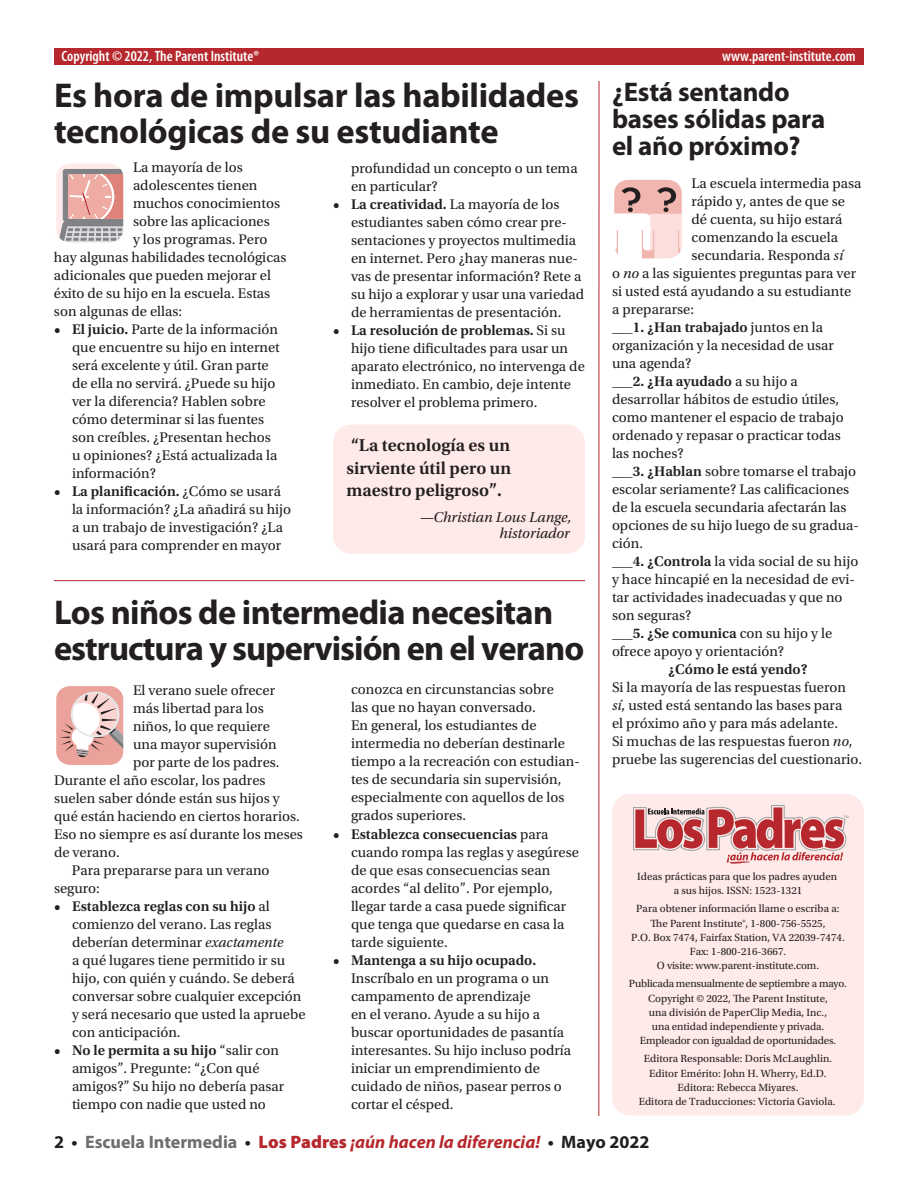
<style>
.page{position:relative;width:918px;height:1188px;background:#fff}
.page>*{position:absolute;margin:0;border:0;box-sizing:border-box;transform-origin:0 0}
.t1{font:700 34.5px/36px "Myriad Pro";letter-spacing:-.02em;color:#231f20}
.t2{font:700 27px/27px "Myriad Pro";letter-spacing:-.01em;color:#231f20}
.t3{font:italic 700 18px "Myriad Pro";color:#b6282d}
.t4{font:600 18px/22.5px "Utopia Std";color:#231f20;text-align:justify}
.t5{font:600 condensed 15px "Myriad Pro";color:#fff}
.t6{font:italic 15px/16.5px "Utopia Std";color:#231f20;text-align:right}
.t7{font:14.7px/18px "Utopia Std";color:#231f20}
.t8{font:600 14.7px "Utopia Std";color:#231f20}
.t9{font:10.95px/14.1px "Utopia Std";color:#231f20;text-align:center}
.s1{font-weight:600}
.s2{font-style:italic}
.s3{font-weight:400}
.s4{font-style:normal;color:#231f20}
.s5{font-style:normal;color:#6c6d70}
.s6{font-weight:900;font-style:normal}
</style>
<div class="page">
<div style="left:612px;top:794px;width:252px;height:321px;background:#feeae8;border-radius:18px"></div>
<svg style="left:633px;top:805px;width:215px;height:59px"></svg>
<svg style="left:56px;top:164px;width:68px;height:79px;background:#d0b0ae"></svg>
<svg style="left:614px;top:179px;width:68px;height:80px"></svg>
<div style="left:333px;top:424px;width:252px;height:130px;background:#feeae8;border-radius:18px"></div>
<div style="left:54px;top:49px;width:810px;height:16px;background:#b6282d"></div>
<hr style="left:54px;top:580px;width:531px;height:1px;background:#b6282d">
<hr style="left:598px;top:81px;width:1px;height:1035px;background:#b6282d">
<svg style="left:56px;top:686px;width:68px;height:79px"></svg>
<p class="t5" style="left:62px;top:46px;width:199px">Copyright © 2022, The Parent Institute®</p>
<p class="t5" style="left:722px;top:46px;width:135px">www.parent-institute.com</p>
<h1 class="t1" style="left:54px;top:76px;width:527px">Es hora de impulsar las habilidades tecnológicas de su estudiante</h1>
<h2 class="t2" style="left:612px;top:78px;width:215px">¿Está sentando bases sólidas para el año próximo?</h2>
<p class="t7" style="left:133px;top:159px;width:111px">La mayoría de los</p>
<p class="t7" style="left:133px;top:177px;width:126px">adolescentes tienen</p>
<p class="t7" style="left:133px;top:195px;width:149px">muchos conocimientos</p>
<p class="t7" style="left:133px;top:213px;width:138px">sobre las aplicaciones</p>
<p class="t7" style="left:133px;top:231px;width:136px">y los programas. Pero</p>
<p class="t7" style="left:54px;top:249px;width:234px">hay algunas habilidades tecnológicas</p>
<p class="t7" style="left:54px;top:267px;width:219px">adicionales que pueden mejorar el</p>
<p class="t7" style="left:54px;top:285px;width:218px">éxito de su hijo en la escuela. Estas</p>
<p class="t7" style="left:54px;top:303px;width:130px">son algunas de ellas:</p>
<p class="t7" style="left:72px;top:321px;width:209px;text-indent:-18px"><span class="s1">• El juicio.</span> Parte de la información que encuentre su hijo en internet será excelente y útil. Gran parte de ella no servirá. ¿Puede su hijo ver la diferencia? Hablen sobre cómo determinar si las fuentes son creíbles. ¿Presentan hechos u opiniones? ¿Está actualizada la información?</p>
<p class="t7" style="left:72px;top:483px;width:221px;text-indent:-18px"><span class="s1">• La planificación.</span> ¿Cómo se usará la información? ¿La añadirá su hijo a un trabajo de investigación? ¿La usará para comprender en mayor</p>
<p class="t7" style="left:351px;top:160px;width:228px">profundidad un concepto o un tema en particular?</p>
<p class="t7" style="left:351px;top:196px;width:235px;text-indent:-18px"><span class="s1">• La creatividad.</span> La mayoría de los estudiantes saben cómo crear pre&shy;sentaciones y proyectos multimedia en internet. Pero ¿hay maneras nue&shy;vas de presentar información? Rete a su hijo a explorar y usar una variedad de herramientas de presentación.</p>
<p class="t7" style="left:351px;top:322px;width:235px;text-indent:-18px"><span class="s1">• La resolución de problemas.</span> Si su hijo tiene dificultades para usar un aparato electrónico, no intervenga de inmediato. En cambio, deje intente resolver el problema primero.</p>
<p class="t7" style="left:692px;top:175px;width:171px">La escuela intermedia pasa</p>
<p class="t7" style="left:692px;top:193px;width:155px">rápido y, antes de que se</p>
<p class="t7" style="left:692px;top:211px;width:153px">dé cuenta, su hijo estará</p>
<p class="t7" style="left:692px;top:229px;width:148px">comenzando la escuela</p>
<p class="t7" style="left:692px;top:247px;width:153px">secundaria. Responda <span class="s2">sí</span></p>
<p class="t7" style="left:612px;top:265px;width:246px">o <span class="s2">no</span> a las siguientes preguntas para ver</p>
<p class="t7" style="left:612px;top:283px;width:241px">si usted está ayudando a su estudiante</p>
<p class="t7" style="left:612px;top:301px;width:84px">a prepararse:</p>
<p class="t8" style="left:612px;top:319px;width:213px">___1. ¿Han trabajado <span class="s3">juntos en la</span></p>
<p class="t7" style="left:612px;top:337px;width:223px">organización y la necesidad de usar</p>
<p class="t7" style="left:612px;top:355px;width:81px">una agenda?</p>
<p class="t8" style="left:612px;top:373px;width:187px">___2. ¿Ha ayudado <span class="s3">a su hijo a</span></p>
<p class="t7" style="left:612px;top:391px;width:229px">desarrollar hábitos de estudio útiles,</p>
<p class="t7" style="left:612px;top:409px;width:233px">como mantener el espacio de trabajo</p>
<p class="t7" style="left:612px;top:427px;width:230px">ordenado y repasar o practicar todas</p>
<p class="t7" style="left:612px;top:445px;width:73px">las noches?</p>
<p class="t7" style="left:612px;top:463px;width:246px"><span class="s1">___3. ¿Hablan</span> sobre tomarse el trabajo</p>
<p class="t7" style="left:612px;top:481px;width:239px">escolar seriamente? Las calificaciones</p>
<p class="t7" style="left:612px;top:499px;width:236px">de la escuela secundaria afectarán las</p>
<p class="t7" style="left:612px;top:517px;width:248px">opciones de su hijo luego de su gradua-</p>
<p class="t7" style="left:612px;top:535px;width:33px">ción.</p>
<p class="t7" style="left:612px;top:553px;width:248px"><span class="s1">___4. ¿Controla</span> la vida social de su hijo</p>
<p class="t7" style="left:612px;top:571px;width:245px">y hace hincapié en la necesidad de evi-</p>
<p class="t7" style="left:612px;top:589px;width:232px">tar actividades inadecuadas y que no</p>
<p class="t7" style="left:612px;top:607px;width:81px">son seguras?</p>
<p class="t8" style="left:612px;top:625px;width:222px">___5. ¿Se comunica <span class="s3">con su hijo y le</span></p>
<p class="t7" style="left:612px;top:643px;width:174px">ofrece apoyo y orientación?</p>
<p class="t8" style="left:668px;top:661px;width:141px">¿Cómo le está yendo?</p>
<p class="t7" style="left:612px;top:679px;width:252px">Si la mayoría de las respuestas fueron <span class="s2">sí</span>, usted está sentando las bases para<br>el próximo año y para más adelante.<br>Si muchas de las respuestas fueron <span class="s2">no</span>, pruebe las sugerencias del cuestionario.</p>
<p class="t4" style="left:346px;top:434px;width:166px">“La tecnología es un sirviente útil pero un maestro peligroso”.</p>
<p class="t6" style="left:419px;top:509px;width:154px">—Christian Lous Lange, historiador</p>
<h1 class="t1" style="left:54px;top:594px;width:532px">Los niños de intermedia necesitan estructura y supervisión en el verano</h1>
<p class="t7" style="left:351px;top:681px;width:230px">conozca en circunstancias sobre<br>las que no hayan conversado.<br>En general, los estudiantes de intermedia no deberían destinarle tiempo a la recreación con estudian&shy;tes de secundaria sin supervisión, especialmente con aquellos de los grados superiores.</p>
<p class="t7" style="left:351px;top:825px;width:229px;text-indent:-18px"><span class="s1">• Establezca consecuencias</span> para cuando rompa las reglas y asegúrese de que esas consecuencias sean acordes “al delito”. Por ejemplo, llegar tarde a casa puede significar que tenga que quedarse en casa la tarde siguiente.</p>
<p class="t8" style="left:333px;top:952px;width:205px">• Mantenga a su hijo ocupado.</p>
<p class="t7" style="left:351px;top:969px;width:222px">Inscríbalo en un programa o un campamento de aprendizaje<br>en el verano. Ayude a su hijo a buscar oportunidades de pasantía interesantes. Su hijo incluso podría iniciar un emprendimiento de cuidado de niños, pasear perros o cortar el césped.</p>
<p class="t7" style="left:133px;top:681px;width:144px">El verano suele ofrecer</p>
<p class="t7" style="left:133px;top:699px;width:132px">más libertad para los</p>
<p class="t7" style="left:133px;top:717px;width:138px">niños, lo que requiere</p>
<p class="t7" style="left:133px;top:735px;width:145px">una mayor supervisión</p>
<p class="t7" style="left:133px;top:753px;width:148px">por parte de los padres.</p>
<p class="t7" style="left:54px;top:771px;width:213px">Durante el año escolar, los padres</p>
<p class="t7" style="left:54px;top:789px;width:227px">suelen saber dónde están sus hijos y</p>
<p class="t7" style="left:54px;top:807px;width:247px">qué están haciendo en ciertos horarios.</p>
<p class="t7" style="left:54px;top:825px;width:251px">Eso no siempre es así durante los meses</p>
<p class="t7" style="left:54px;top:843px;width:67px">de verano.</p>
<p class="t7" style="left:72px;top:861px;width:199px">Para prepararse para un verano</p>
<p class="t7" style="left:54px;top:879px;width:47px">seguro:</p>
<p class="t7" style="left:72px;top:897px;width:235px;text-indent:-18px"><span class="s1">• Establezca reglas con su hijo</span> al comienzo del verano. Las reglas deberían determinar <span class="s2">exactamente<br></span>a qué lugares tiene permitido ir su hijo, con quién y cuándo. Se deberá conversar sobre cualquier excepción y será necesario que usted la apruebe con anticipación.</p>
<p class="t7" style="left:72px;top:1041px;width:214px;text-indent:-18px"><span class="s1">• No le permita a su hijo</span> “salir con amigos”. Pregunte: “¿Con qué amigos?” Su hijo no debería pasar tiempo con nadie que usted no</p>
<p class="t9" style="left:637px;top:869px;width:202px">Ideas prácticas para que los padres ayuden a sus hijos. ISSN: 1523-1321</p>
<p class="t9" style="left:631px;top:902px;width:215px">Para obtener información llame o escriba a:<br>The Parent Institute®, 1-800-756-5525,<br>P.O. Box 7474, Fairfax Station, VA 22039-7474.<br>Fax: 1-800-216-3667.<br>O visite: www.parent-institute.com.</p>
<p class="t9" style="left:629px;top:977px;width:220px">Publicada mensualmente de septiembre a mayo.<br>Copyright © 2022, The Parent Institute,<br>una división de PaperClip Media, Inc.,<br>una entidad independiente y privada.<br>Empleador con igualdad de oportunidades.</p>
<p class="t9" style="left:639px;top:1052px;width:198px">Editora Responsable: Doris McLaughlin.<br>Editor Emérito: John H. Wherry, Ed.D.<br>Editora: Rebecca Miyares.<br>Editora de Traducciones: Victoria Gaviola.</p>
<p class="t3" style="left:54px;top:1130px;width:597px"><span class="s4">2 •</span> <span class="s5">Escuela Intermedia</span> <span class="s4">•</span> <span class="s6">Los Padres</span> ¡aún hacen la diferencia! <span class="s4">• Mayo 2022</span></p>
</div>
